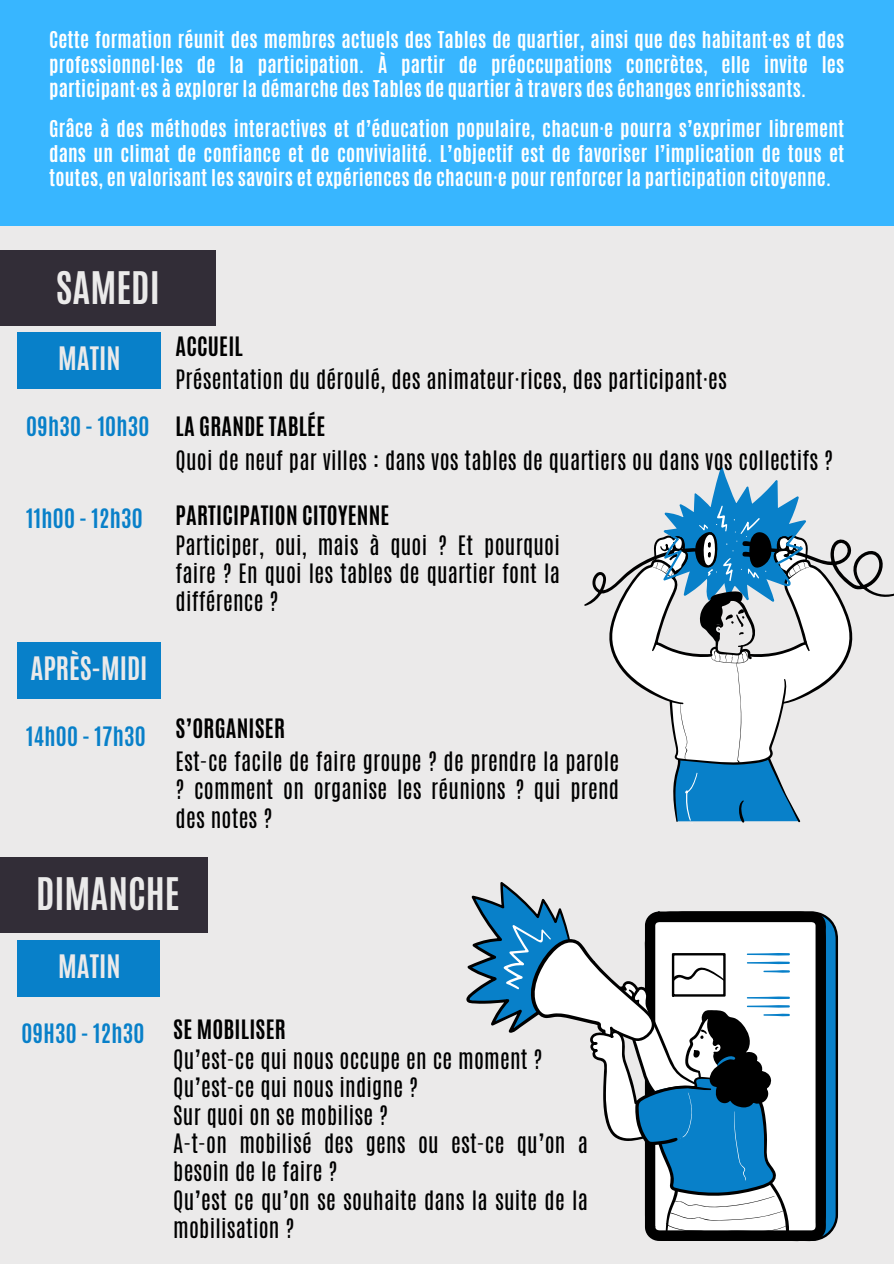
<style>
.page{position:relative;width:894px;height:1264px;background:#fff}
.page>*{position:absolute;margin:0;border:0;box-sizing:border-box;transform-origin:0 0}
.t1{font:700 37.5px "Antonio";color:#ebeaea}
.t2{font:700 27px "Antonio";color:#ebeaea}
.t3{font:22.35px/28.2px "Antonio";letter-spacing:.01em;color:#000;text-align:justify}
.t4{font:700 22.35px "Antonio";letter-spacing:.01em;color:#000}
.t5{font:700 22.35px "Antonio";letter-spacing:.01em;color:#0880c9}
.t6{font:700 19.35px/24.6px "Antonio";letter-spacing:.01em;color:#fff;text-align:justify}
</style>
<div class="page">
<div style="left:0;top:0;width:893px;height:1263px;background:#ebeaea"></div>
<div style="left:0;top:250px;width:216px;height:75px;background:#322d37"></div>
<div style="left:17px;top:332px;width:144px;height:56px;background:#0880c9"></div>
<div style="left:17px;top:642px;width:144px;height:56px;background:#0880c9"></div>
<div style="left:17px;top:940px;width:143px;height:56px;background:#0880c9"></div>
<div style="left:0;top:857px;width:207px;height:75px;background:#322d37"></div>
<svg style="left:584px;top:467px;width:309px;height:356px"></svg>
<svg style="left:825px;top:915px;width:12px;height:323px;background:#0e69a1"></svg>
<svg style="left:649px;top:912px;width:175px;height:327px;background:#b1b2b2"></svg>
<svg style="left:466px;top:882px;width:323px;height:355px"></svg>
<div style="left:0;top:0;width:893px;height:226px;background:#38b6ff"></div>
<p class="t6" style="left:49px;top:28px;width:796px">Cette formation réunit des membres actuels des Tables de quartier, ainsi que des habitant·es et des professionnel·les de la participation. À partir de préoccupations concrètes, elle invite les participant·es à explorer la démarche des Tables de quartier à travers des échanges enrichissants.</p>
<h2 class="t6" style="left:49px;top:116px;width:796px">Grâce à des méthodes interactives et d’éducation populaire, chacun·e pourra s’exprimer librement dans un climat de confiance et de convivialité. L’objectif est de favoriser l’implication de tous et toutes, en valorisant les savoirs et expériences de chacun·e pour renforcer la participation citoyenne.</h2>
<p class="t1" style="left:56px;top:261px;width:105px">SAMEDI</p>
<p class="t2" style="left:58px;top:339px;width:64px">MATIN</p>
<h5 class="t5" style="left:26px;top:410px;width:125px">09h30 - 10h30</h5>
<h1 class="t5" style="left:26px;top:502px;width:118px">11h00 - 12h30</h1>
<h5 class="t2" style="left:31px;top:649px;width:118px">APRÈS-MIDI</h5>
<h3 class="t5" style="left:26px;top:720px;width:121px">14h00 - 17h30</h3>
<p class="t4" style="left:175px;top:330px;width:69px">ACCUEIL</p>
<p class="t3" style="left:175px;top:365px;width:552px">Présentation du déroulé, des animateur·rices, des participant·es</p>
<h2 class="t4" style="left:175px;top:410px;width:151px">LA GRANDE TABLÉE</h2>
<h3 class="t3" style="left:175px;top:447px;width:658px">Quoi de neuf par villes : dans vos tables de quartiers ou dans vos collectifs ?</h3>
<h4 class="t4" style="left:175px;top:499px;width:215px">PARTICIPATION CITOYENNE</h4>
<h4 class="t3" style="left:175px;top:531px;width:385px">Participer, oui, mais à quoi ? Et pourquoi faire ? En quoi les tables de quartier font la différence ?</h4>
<h2 class="t4" style="left:175px;top:712px;width:111px">S’ORGANISER</h2>
<h4 class="t3" style="left:175px;top:747px;width:445px">Est-ce facile de faire groupe ? de prendre la parole ? comment on organise les réunions ? qui prend des notes ?</h4>
<h3 class="t1" style="left:36px;top:867px;width:145px">DIMANCHE</h3>
<h3 class="t2" style="left:58px;top:947px;width:64px">MATIN</h3>
<h5 class="t5" style="left:22px;top:1017px;width:124px">09H30 - 12h30</h5>
<h1 class="t4" style="left:173px;top:1013px;width:114px">SE MOBILISER</h1>
<h5 class="t3" style="left:173px;top:1045px;width:416px;text-align:left">Qu’est-ce qui nous occupe en ce moment ?<br>Qu’est-ce qui nous indigne ?<br>Sur quoi on se mobilise ?<br>A-t-on mobilisé des gens ou est-ce qu’on a besoin de le faire ?<br>Qu’est ce qu’on se souhaite dans la suite de la mobilisation ?</h5>
</div>
